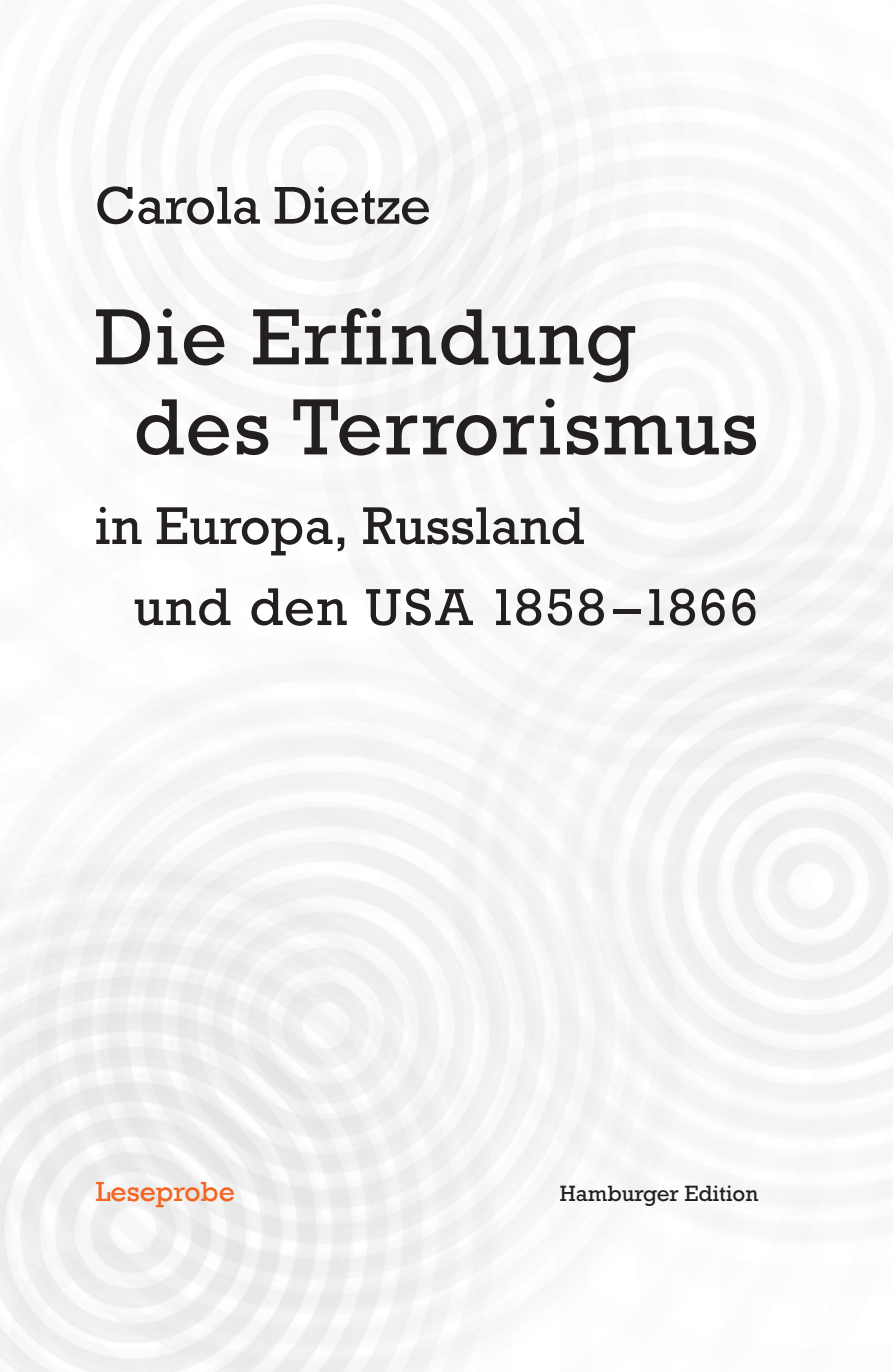
<style>
.page{position:relative;width:893px;height:1372px;background:#fff}
.page>*{position:absolute;margin:0;border:0;box-sizing:border-box;transform-origin:0 0}
.t1{font:81px/90px "Rockwell";letter-spacing:.02em;color:#231f20}
.t2{font:54px "Rockwell";color:#231f20}
.t3{font:52.88px "Rockwell";letter-spacing:.045em;color:#231f20}
.t4{font:28.35px "Rockwell";color:#f36421}
.t5{font:22.5px "Rockwell";color:#231f20}
.s1{font-size:54px}
</style>
<div class="page">
<p class="t2" style="left:95px;top:174px;width:337px">Carola Dietze</p>
<h1 class="t1" style="left:133px;top:291px;width:627px;text-indent:-38px">Die Erfindung des Terrorismus</h1>
<p class="t2" style="left:95px;top:494px;width:490px">in Europa, Russland</p>
<p class="t3" style="left:133px;top:576px;width:627px"><span class="s1">und den</span> USA 1858<span class="s1">–</span>1866</p>
<p class="t4" style="left:96px;top:1175px;width:141px">Leseprobe</p>
<p class="t5" style="left:560px;top:1179px;width:200px">Hamburger Edition</p>
</div>
